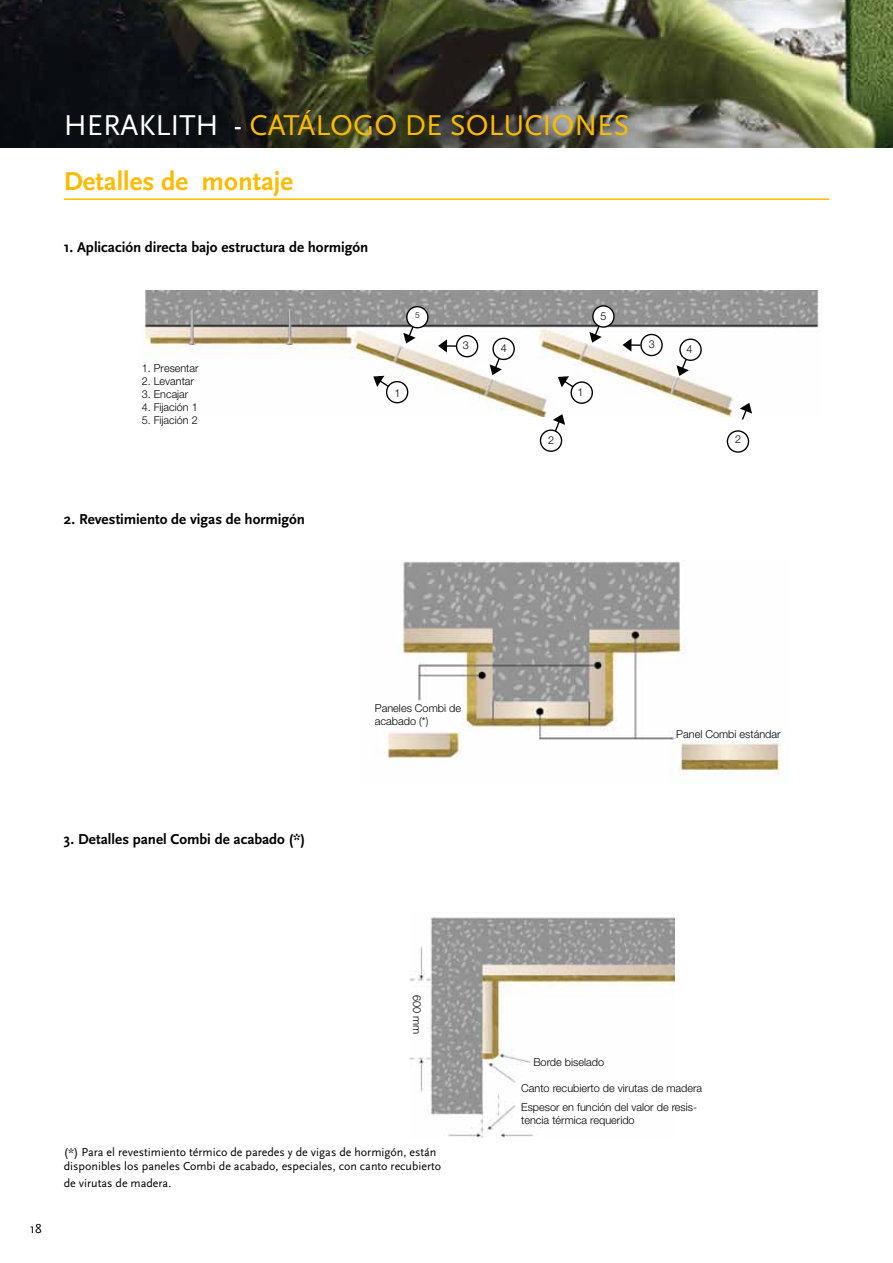
<style>
.page{position:relative;width:893px;height:1263px;background:#fff}
.page>*{position:absolute;margin:0;border:0;box-sizing:border-box;transform-origin:0 0}
.t1{font:30px "Scala Sans";letter-spacing:.14em;color:#fabb00}
.t2{font:700 27px "Scala Sans";color:#fabb00}
.t3{font:700 15px "Scala Sans";color:#000}
.t4{font:13.5px "Scala Sans";color:#000}
.t5{font:12px/14.4px "Scala Sans";color:#000}
.t6{font:300 10.95px/13px "Helvetica Neue";color:#000}
.t7{font:300 8.4px "Helvetica Neue";color:#000}
.s1{color:#fff}
</style>
<div class="page">
<img style="left:0;top:0;width:893px;height:147px">
<hr style="left:64px;top:198px;width:765px;height:2px;background:#fabb00">
<img style="left:142px;top:290px;width:677px;height:127px">
<div style="left:386px;top:381px;width:22px;height:22px;border:1px solid #000;border-radius:50%"></div>
<svg style="left:373px;top:376px;width:17px;height:12px"></svg>
<div style="left:407px;top:307px;width:21px;height:21px;background:#fff;border-radius:50%"></div>
<div style="left:406px;top:306px;width:23px;height:22px;border:1px solid #000;border-radius:50%"></div>
<svg style="left:403px;top:325px;width:13px;height:18px"></svg>
<svg style="left:438px;top:339px;width:18px;height:14px"></svg>
<div style="left:571px;top:381px;width:22px;height:23px;border:1px solid #000;border-radius:50%"></div>
<svg style="left:558px;top:376px;width:17px;height:13px"></svg>
<div style="left:540px;top:429px;width:22px;height:23px;border:1px solid #000;border-radius:50%"></div>
<svg style="left:553px;top:414px;width:12px;height:19px"></svg>
<div style="left:727px;top:430px;width:22px;height:23px;border:1px solid #000;border-radius:50%"></div>
<svg style="left:740px;top:403px;width:12px;height:17px"></svg>
<div style="left:492px;top:338px;width:23px;height:22px;border:1px solid #000;border-radius:50%"></div>
<svg style="left:490px;top:357px;width:12px;height:18px"></svg>
<div style="left:593px;top:306px;width:21px;height:21px;background:#fff;border-radius:50%"></div>
<div style="left:592px;top:305px;width:23px;height:23px;border:1px solid #000;border-radius:50%"></div>
<svg style="left:589px;top:324px;width:13px;height:19px"></svg>
<div style="left:679px;top:338px;width:23px;height:23px;border:1px solid #000;border-radius:50%"></div>
<svg style="left:676px;top:357px;width:13px;height:19px"></svg>
<div style="left:456px;top:335px;width:22px;height:22px;border:1px solid #000;border-radius:50%"></div>
<div style="left:640px;top:334px;width:23px;height:22px;border:1px solid #000;border-radius:50%"></div>
<svg style="left:623px;top:338px;width:18px;height:14px"></svg>
<img style="left:379px;top:561px;width:402px;height:214px">
<img style="left:410px;top:917px;width:264px;height:221px">
<h1 class="t1" style="left:64px;top:109px;width:567px"><span class="s1">Heraklith -</span> catálogo de soluciones</h1>
<h2 class="t2" style="left:64px;top:167px;width:231px">Detalles de montaje</h2>
<h3 class="t3" style="left:64px;top:239px;width:306px">1. Aplicación directa bajo estructura de hormigón</h3>
<p class="t6" style="left:142px;top:361px;width:58px">1. Presentar</p>
<p class="t6" style="left:142px;top:374px;width:54px">2. Levantar</p>
<p class="t6" style="left:142px;top:387px;width:48px">3. Encajar</p>
<p class="t6" style="left:142px;top:400px;width:57px">4. Fijación 1</p>
<p class="t6" style="left:142px;top:413px;width:57px">5. Fijación 2</p>
<p class="t7" style="left:415px;top:310px;width:6px">5</p>
<p class="t6" style="left:394px;top:386px;width:8px">1</p>
<p class="t6" style="left:463px;top:339px;width:8px">3</p>
<p class="t6" style="left:501px;top:341px;width:8px">4</p>
<p class="t6" style="left:601px;top:309px;width:8px">5</p>
<p class="t6" style="left:548px;top:433px;width:8px">2</p>
<p class="t6" style="left:578px;top:385px;width:8px">1</p>
<p class="t6" style="left:649px;top:337px;width:8px">3</p>
<h3 class="t3" style="left:64px;top:511px;width:243px">2. Revestimiento de vigas de hormigón</h3>
<p class="t6" style="left:686px;top:342px;width:8px">4</p>
<p class="t6" style="left:735px;top:433px;width:8px">2</p>
<h3 class="t3" style="left:64px;top:831px;width:243px">3. Detalles panel Combi de acabado (*)</h3>
<p class="t6" style="left:375px;top:701px;width:88px">Paneles Combi de acabado (*)</p>
<p class="t6" style="left:424px;top:995px;width:41px;rotate:90deg">600 mm</p>
<p class="t4" style="left:30px;top:1221px;width:14px">18</p>
<p class="t5" style="left:64px;top:1145px;width:379px">(*) Para el revestimiento térmico de paredes y de vigas de hormigón, están disponibles los paneles Combi de acabado, especiales, con canto recubierto</p>
<p class="t5" style="left:64px;top:1176px;width:109px">de virutas de madera.</p>
<p class="t6" style="left:676px;top:727px;width:106px">Panel Combi estándar</p>
<p class="t6" style="left:533px;top:1055px;width:72px">Borde biselado</p>
<p class="t6" style="left:521px;top:1100px;width:177px">Espesor en función del valor de resis&shy;tencia térmica requerido</p>
<p class="t6" style="left:521px;top:1081px;width:183px">Canto recubierto de virutas de madera</p>
</div>
